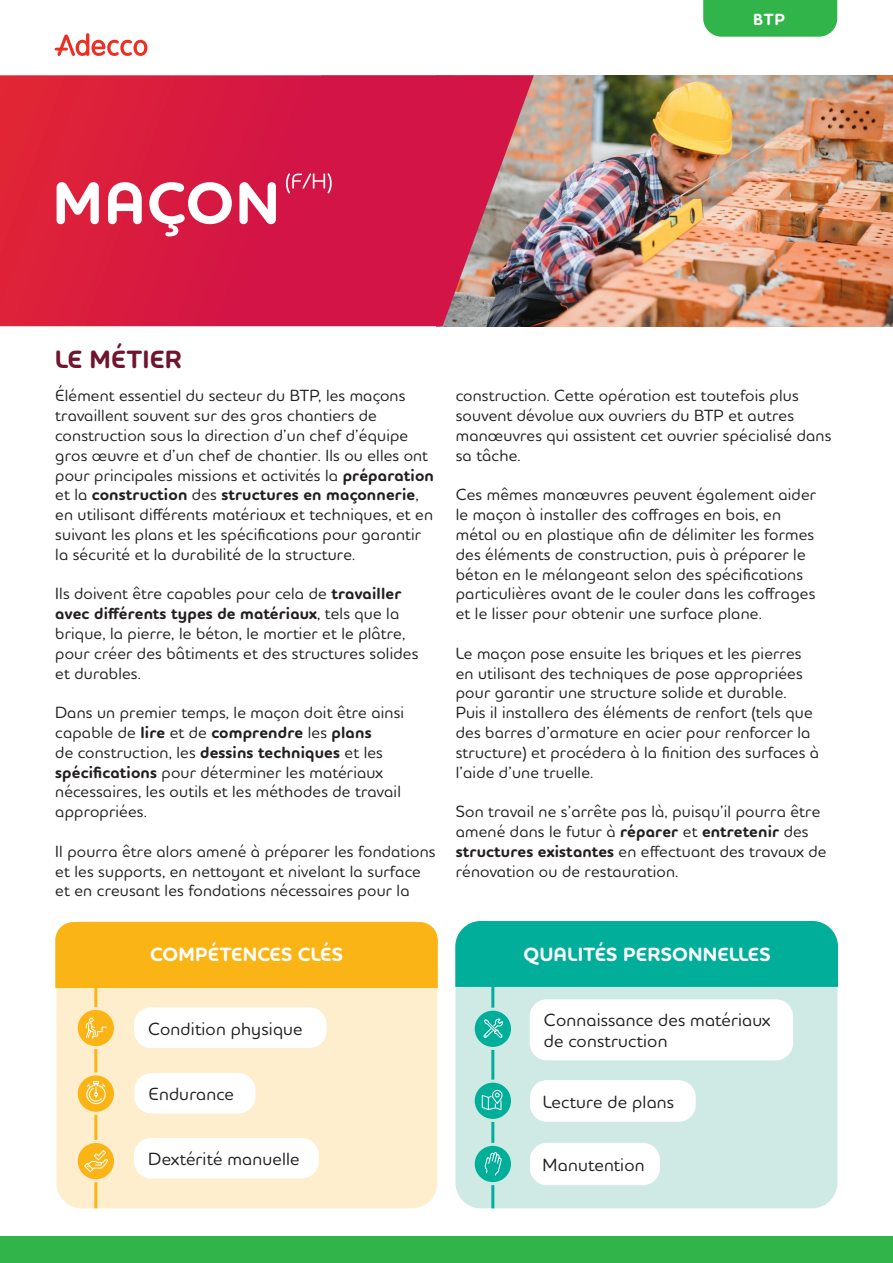
<style>
.page{position:relative;width:893px;height:1263px;background:#fff}
.page>*{position:absolute;margin:0;border:0;box-sizing:border-box;transform-origin:0 0}
.t1{font:700 60px "Houschka Head";letter-spacing:.02em;color:#fff}
.t2{font:700 25.5px "Houschka Head";letter-spacing:.01em;color:#6f1530}
.t3{font:700 19.5px "Houschka Head";letter-spacing:.01em;color:#fff}
.t4{font:500 18px/21px "Houschka Head";letter-spacing:.01em;color:#231f20}
.t5{font:500 16.5px/19.8px "Houschka Head";letter-spacing:.01em;color:#231f20}
.t6{font:700 16.5px "Houschka Head";color:#fff}
.s1{font-weight:700}
</style>
<div class="page">
<img style="left:534px;top:75px;width:359px;height:251px">
<svg style="left:0;top:75px;width:534px;height:251px;background:#d02247"></svg>
<div style="left:0;top:1236px;width:893px;height:27px;background:#31b44a"></div>
<div style="left:56px;top:921px;width:381px;height:287px;background:#feeece;border-radius:26px"></div>
<div style="left:55px;top:922px;width:383px;height:66px;background:#fbb416"></div>
<div style="left:455px;top:921px;width:382px;height:287px;background:#cfeae5;border-radius:26px"></div>
<div style="left:455px;top:921px;width:383px;height:66px;background:#00ae9a"></div>
<svg style="left:55px;top:33px;width:92px;height:23px"></svg>
<hr style="left:94px;top:943px;width:3px;height:265px;background:#fbb416">
<hr style="left:491px;top:943px;width:3px;height:265px;background:#00ae9a">
<svg style="left:473px;top:1009px;width:39px;height:39px"></svg>
<div style="left:472px;top:1008px;width:42px;height:42px;border:3px solid #cfeae5;border-radius:50%"></div>
<svg style="left:473px;top:1081px;width:39px;height:39px"></svg>
<div style="left:472px;top:1079px;width:42px;height:43px;border:3px solid #cfeae5;border-radius:50%"></div>
<div style="left:134px;top:1138px;width:185px;height:40px;background:#fff;border-radius:17px"></div>
<svg style="left:473px;top:1144px;width:39px;height:39px"></svg>
<div style="left:472px;top:1143px;width:42px;height:42px;border:3px solid #cfeae5;border-radius:50%"></div>
<svg style="left:286px;top:173px;width:46px;height:20px"></svg>
<svg style="left:76px;top:1074px;width:39px;height:39px"></svg>
<div style="left:75px;top:1072px;width:42px;height:43px;border:3px solid #feeece;border-radius:50%"></div>
<svg style="left:76px;top:1141px;width:39px;height:40px"></svg>
<div style="left:75px;top:1140px;width:42px;height:42px;border:3px solid #feeece;border-radius:50%"></div>
<div style="left:134px;top:1007px;width:193px;height:41px;background:#fff;border-radius:17px"></div>
<svg style="left:76px;top:1008px;width:39px;height:40px"></svg>
<div style="left:75px;top:1007px;width:42px;height:42px;border:3px solid #feeece;border-radius:50%"></div>
<div style="left:703px;top:0;width:134px;height:37px;background:#31b44a"></div>
<div style="left:530px;top:1143px;width:130px;height:42px;background:#fff;border-radius:17px"></div>
<div style="left:134px;top:1073px;width:121px;height:40px;background:#fff;border-radius:17px"></div>
<div style="left:530px;top:999px;width:263px;height:61px;background:#fff;border-radius:17px"></div>
<div style="left:530px;top:1080px;width:166px;height:42px;background:#fff;border-radius:17px"></div>
<svg style="left:481px;top:1089px;width:22px;height:22px"></svg>
<svg style="left:86px;top:1081px;width:20px;height:24px"></svg>
<svg style="left:484px;top:1152px;width:18px;height:24px"></svg>
<svg style="left:85px;top:1017px;width:22px;height:22px"></svg>
<svg style="left:483px;top:1011px;width:20px;height:28px"></svg>
<svg style="left:83px;top:1149px;width:26px;height:24px"></svg>
<p class="t6" style="left:753px;top:8px;width:34px">BTP</p>
<p class="t1" style="left:53px;top:165px;width:229px">MAÇON</p>
<p class="t2" style="left:55px;top:343px;width:128px">LE MÉTIER</p>
<p class="t5" style="left:55px;top:385px;width:380px">Élément essentiel du secteur du BTP, les maçons travaillent souvent sur des gros chantiers de construction sous la direction d’un chef d’équipe gros œuvre et d’un chef de chantier. Ils ou elles ont pour principales missions et activités la <span class="s1">préparation </span>et la <span class="s1">construction</span> des <span class="s1">structures en maçonnerie</span>, en utilisant différents matériaux et techniques, et en suivant les plans et les spécifications pour garantir la sécurité et la durabilité de la structure.</p>
<p class="t5" style="left:55px;top:583px;width:365px">Ils doivent être capables pour cela de <span class="s1">travailler avec différents types de matériaux</span>, tels que la brique, la pierre, le béton, le mortier et le plâtre, pour créer des bâtiments et des structures solides</p>
<p class="t5" style="left:55px;top:663px;width:87px">et durables.</p>
<p class="t5" style="left:55px;top:702px;width:350px">Dans un premier temps, le maçon doit être ainsi capable de <span class="s1">lire</span> et de <span class="s1">comprendre</span> les <span class="s1">plans<br></span>de construction, les <span class="s1">dessins techniques</span> et les <span class="s1">spécifications</span> pour déterminer les matériaux nécessaires, les outils et les méthodes de travail appropriées.</p>
<p class="t5" style="left:55px;top:841px;width:382px">Il pourra être alors amené à préparer les fondations et les supports, en nettoyant et nivelant la surface et en creusant les fondations nécessaires pour la</p>
<p class="t5" style="left:456px;top:385px;width:377px">construction. Cette opération est toutefois plus souvent dévolue aux ouvriers du BTP et autres manœuvres qui assistent cet ouvrier spécialisé dans sa tâche.</p>
<p class="t5" style="left:456px;top:484px;width:362px">Ces mêmes manœuvres peuvent également aider le maçon à installer des coffrages en bois, en métal ou en plastique afin de délimiter les formes des éléments de construction, puis à préparer le béton en le mélangeant selon des spécifications particulières avant de le couler dans les coffrages</p>
<p class="t5" style="left:456px;top:603px;width:307px">et le lisser pour obtenir une surface plane.</p>
<p class="t5" style="left:456px;top:643px;width:365px">Le maçon pose ensuite les briques et les pierres en utilisant des techniques de pose appropriées pour garantir une structure solide et durable.<br>Puis il installera des éléments de renfort (tels que des barres d’armature en acier pour renforcer la structure) et procédera à la finition des surfaces à l’aide d’une truelle.</p>
<p class="t5" style="left:456px;top:801px;width:372px">Son travail ne s’arrête pas là, puisqu’il pourra être amené dans le futur à <span class="s1">réparer</span> et <span class="s1">entretenir</span> des <span class="s1">structures existantes</span> en effectuant des travaux de rénovation ou de restauration.</p>
<p class="t3" style="left:150px;top:942px;width:194px">COMPÉTENCES CLÉS</p>
<p class="t3" style="left:523px;top:942px;width:249px">QUALITÉS PERSONNELLES</p>
<p class="t4" style="left:148px;top:1017px;width:156px">Condition physique</p>
<p class="t4" style="left:149px;top:1083px;width:87px">Endurance</p>
<p class="t4" style="left:148px;top:1148px;width:153px">Dextérité manuelle</p>
<p class="t4" style="left:544px;top:1009px;width:228px">Connaissance des matériaux de construction</p>
<p class="t4" style="left:543px;top:1090px;width:133px">Lecture de plans</p>
<p class="t4" style="left:543px;top:1153px;width:103px">Manutention</p>
</div>
